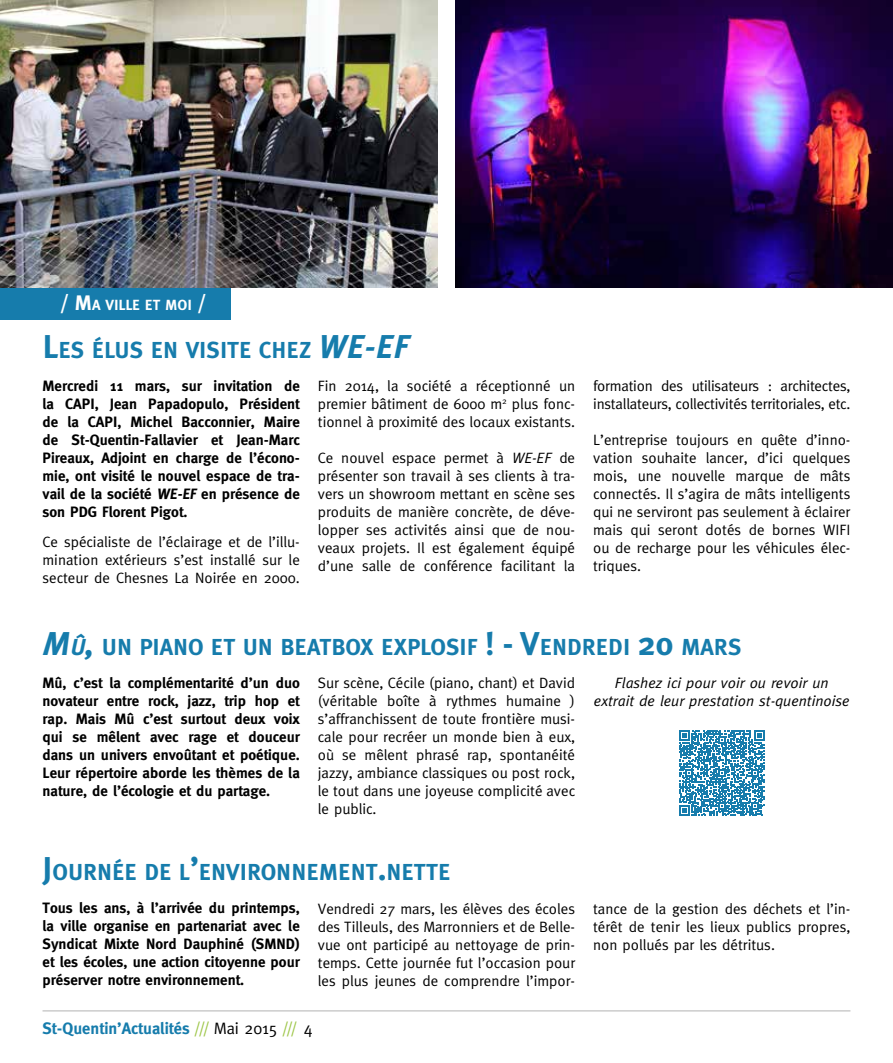
<style>
.page{position:relative;width:893px;height:1063px;background:#fff}
.page>*{position:absolute;margin:0;border:0;box-sizing:border-box;transform-origin:0 0}
.t1{font:700 23.1px "Meta Plus";color:#167cac}
.t2{font:700 16.5px "Meta";color:#167cac}
.t3{font:15px/18px "Meta";color:#000;text-align:justify}
.t4{font:700 15px/18px "Meta";color:#000;text-align:justify}
.t5{font:italic 15px/18px "Meta";color:#000;text-align:center}
.t6{font:700 14.7px "Meta Plus";color:#fff}
.s1{font-size:21px}
.s2{font-size:33px}
.s3{font-style:italic;font-size:33px}
.s4{font-style:italic}
.s5{font-weight:400;color:#9cc545}
.s6{font-weight:400;color:#000}
</style>
<div class="page">
<hr style="left:43px;top:1011px;width:807px;height:1px;background:#b3b2b2">
<div style="left:0;top:287px;width:230px;height:33px;background:#167cac"></div>
<img style="left:0;top:0;width:437px;height:287px">
<img style="left:455px;top:0;width:438px;height:287px">
<svg style="left:679px;top:730px;width:86px;height:86px"></svg>
<p class="t6" style="left:60px;top:296px;width:149px"><span class="s1">/ M</span>A VILLE ET MOI <span class="s1">/</span></p>
<h1 class="t1" style="left:43px;top:337px;width:368px"><span class="s2">L</span>ES ÉLUS EN VISITE CHEZ <span class="s3">WE-EF</span></h1>
<p class="t4" style="left:43px;top:377px;width:259px">Mercredi 11 mars, sur invitation de la CAPI, Jean Papadopulo, Président de la CAPI, Michel Bacconnier, Maire de St-Quentin-Fallavier et Jean-Marc Pireaux, Adjoint en charge de l’écono&shy;mie, ont visité le nouvel espace de tra&shy;vail de la société WE-EF en présence de son PDG Florent Pigot.</p>
<p class="t3" style="left:43px;top:533px;width:259px">Ce spécialiste de l’éclairage et de l’illu&shy;mination extérieurs s’est installé sur le secteur de Chesnes La Noirée en 2000.</p>
<p class="t3" style="left:318px;top:377px;width:259px">Fin 2014, la société a réceptionné un premier bâtiment de 6000 m<sup>2</sup> plus fonc&shy;tionnel à proximité des locaux existants.</p>
<p class="t3" style="left:318px;top:449px;width:259px">Ce nouvel espace permet à <span class="s4">WE-EF</span> de présenter son travail à ses clients à tra&shy;vers un showroom mettant en scène ses produits de manière concrète, de déve&shy;lopper ses activités ainsi que de nou&shy;veaux projets. Il est également équipé d’une salle de conférence facilitant la</p>
<p class="t3" style="left:593px;top:377px;width:259px">formation des utilisateurs : architectes, installateurs, collectivités territoriales, etc.</p>
<p class="t3" style="left:593px;top:431px;width:259px">L’entreprise toujours en quête d’inno&shy;vation souhaite lancer, d’ici quelques mois, une nouvelle marque de mâts connectés. Il s’agira de mâts intelligents qui ne serviront pas seulement à éclairer mais qui seront dotés de bornes WIFI ou de recharge pour les véhicules élec&shy;triques.</p>
<h1 class="t1" style="left:43px;top:634px;width:701px"><span class="s3">M</span><span class="s4">û</span><span class="s3">,</span> UN PIANO ET UN BEATBOX EXPLOSIF <span class="s2">! - V</span>ENDREDI <span class="s2">20</span> MARS</h1>
<p class="t4" style="left:43px;top:674px;width:259px">Mû, c’est la complémentarité d’un duo novateur entre rock, jazz, trip hop et rap. Mais Mû c’est surtout deux voix qui se mêlent avec rage et douceur dans un univers envoûtant et poétique.<br>Leur répertoire aborde les thèmes de la nature, de l’écologie et du partage.</p>
<p class="t3" style="left:318px;top:674px;width:259px">Sur scène, Cécile (piano, chant) et David (véritable boîte à rythmes humaine ) s’affranchissent de toute frontière musi&shy;cale pour recréer un monde bien à eux, où se mêlent phrasé rap, spontanéité jazzy, ambiance classiques ou post rock, le tout dans une joyeuse complicité avec le public.</p>
<p class="t5" style="left:594px;top:674px;width:257px">Flashez ici pour voir ou revoir un extrait de leur prestation st-quentinoise</p>
<h1 class="t1" style="left:43px;top:859px;width:409px"><span class="s2">J</span>OURNÉE DE L<span class="s2">’</span>ENVIRONNEMENT<span class="s2">.</span>NETTE</h1>
<p class="t4" style="left:43px;top:899px;width:259px">Tous les ans, à l’arrivée du printemps, la ville organise en partenariat avec le Syndicat Mixte Nord Dauphiné (SMND) et les écoles, une action citoyenne pour préserver notre environnement.</p>
<p class="t3" style="left:318px;top:899px;width:259px">Vendredi 27 mars, les élèves des écoles des Tilleuls, des Marronniers et de Belle&shy;vue ont participé au nettoyage de prin&shy;temps. Cette journée fut l’occasion pour les plus jeunes de comprendre l’impor-</p>
<p class="t3" style="left:593px;top:899px;width:259px">tance de la gestion des déchets et l’in&shy;térêt de tenir les lieux publics propres, non pollués par les détritus.</p>
<p class="t2" style="left:43px;top:1018px;width:272px">St-Quentin’Actualités <span class="s5">///</span> <span class="s6">Mai 2015</span> <span class="s5">///</span> <span class="s6">4</span></p>
</div>
